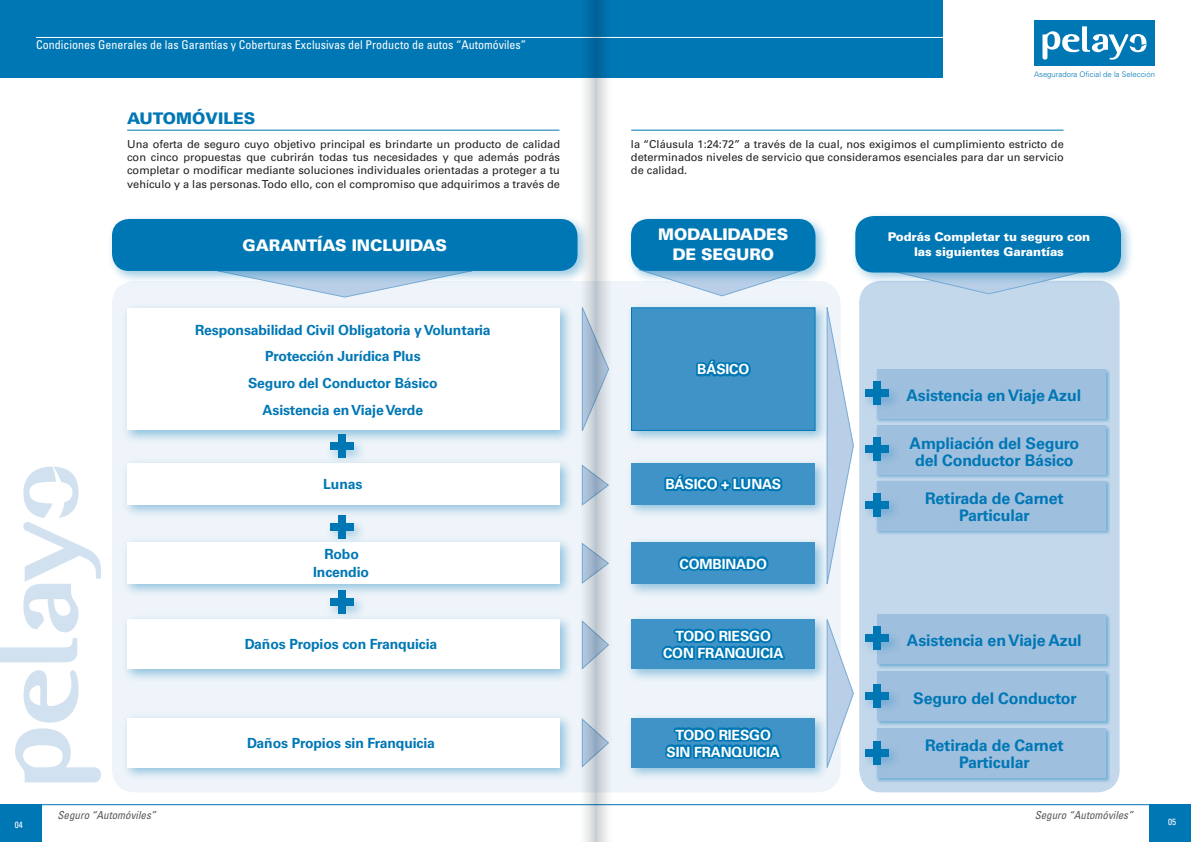
<style>
.page{position:relative;width:1191px;height:842px;background:#fff}
.page>*{position:absolute;margin:0;border:0;box-sizing:border-box;transform-origin:0 0}
.t1{font:700 16px/17px "Univers";letter-spacing:-.01em;color:#0077b5;text-align:center}
.t2{font:900 16px/19.2px "Univers";letter-spacing:-.01em;color:#fff;text-align:center}
.TITU_1{font:900 16px "Univers";color:#0077b5}
.t3{font:700 14px "Univers";letter-spacing:-.01em;color:#0077b5}
.t4{font:700 14px/17px "Univers";letter-spacing:-.01em;color:#fff;text-align:center}
.PIE_GRAL_PAGINA{font:condensed 12px "Univers";color:#fff}
.t5{font:900 12px/14.4px "Univers";letter-spacing:-.01em;color:#fff;text-align:center}
.BASE{font:11px/13.2px "Univers";color:#231f20;text-align:justify}
.PIE_GRAL_PAGINA-2{font:italic condensed 11px "Univers";color:#57585a}
.PIE_GRAL_PAGINA-3{font:condensed 9px "Univers";color:#fff}
.t6{font:300 7.7px "Univers";color:#0077b5}
</style>
<div class="page">
<div style="left:1034px;top:20px;width:121px;height:46px;background:#0077b5"></div>
<svg style="left:1042px;top:26px;width:104px;height:34px"></svg>
<div style="left:0;top:0;width:943px;height:77px;background:#0077b5"></div>
<div style="left:0;top:805px;width:41px;height:37px;background:#0077b5"></div>
<svg style="left:24px;top:670px;width:55px;height:52px"></svg>
<svg style="left:0;top:638px;width:77px;height:24px"></svg>
<svg style="left:23px;top:467px;width:78px;height:165px"></svg>
<svg style="left:15px;top:728px;width:86px;height:54px"></svg>
<hr style="left:36px;top:37px;width:926px;height:1px;background:#fff">
<hr style="left:0;top:804px;width:1191px;height:1px;background:#0077b5">
<div style="left:1149px;top:804px;width:42px;height:38px;background:#0077b5"></div>
<div style="left:859px;top:281px;width:260px;height:511px;background:#c4d8ec;border-radius:22px"></div>
<div style="left:875px;top:424px;width:236px;height:56px;background:#0077b5;opacity:.4"></div>
<div style="left:877px;top:425px;width:228px;height:49px;background:#9fbfde"></div>
<div style="left:873px;top:437px;width:7px;height:24px;background:#0077b5"></div>
<div style="left:859px;top:440px;width:42px;height:26px;background:#0077b5;opacity:.4"></div>
<div style="left:865px;top:446px;width:24px;height:7px;background:#0077b5"></div>
<div style="left:876px;top:670px;width:235px;height:56px;background:#0077b5;opacity:.4"></div>
<div style="left:877px;top:671px;width:229px;height:50px;background:#9fbfde"></div>
<div style="left:874px;top:684px;width:7px;height:23px;background:#0077b5"></div>
<div style="left:859px;top:686px;width:43px;height:26px;background:#0077b5;opacity:.4"></div>
<div style="left:865px;top:692px;width:24px;height:7px;background:#0077b5"></div>
<div style="left:875px;top:480px;width:236px;height:55px;background:#0077b5;opacity:.4"></div>
<div style="left:877px;top:481px;width:228px;height:49px;background:#9fbfde"></div>
<div style="left:873px;top:493px;width:7px;height:24px;background:#0077b5"></div>
<div style="left:859px;top:495px;width:42px;height:27px;background:#0077b5;opacity:.4"></div>
<div style="left:865px;top:501px;width:24px;height:8px;background:#0077b5"></div>
<div style="left:875px;top:727px;width:236px;height:56px;background:#0077b5;opacity:.4"></div>
<div style="left:877px;top:728px;width:228px;height:50px;background:#9fbfde"></div>
<div style="left:873px;top:741px;width:7px;height:23px;background:#0077b5"></div>
<div style="left:859px;top:743px;width:42px;height:26px;background:#0077b5;opacity:.4"></div>
<div style="left:865px;top:749px;width:24px;height:7px;background:#0077b5"></div>
<div style="left:875px;top:368px;width:236px;height:56px;background:#0077b5;opacity:.4"></div>
<div style="left:877px;top:369px;width:228px;height:50px;background:#9fbfde"></div>
<div style="left:873px;top:381px;width:7px;height:24px;background:#0077b5"></div>
<div style="left:859px;top:384px;width:42px;height:26px;background:#0077b5;opacity:.4"></div>
<div style="left:865px;top:390px;width:24px;height:7px;background:#0077b5"></div>
<div style="left:876px;top:613px;width:235px;height:56px;background:#0077b5;opacity:.4"></div>
<div style="left:877px;top:614px;width:229px;height:50px;background:#9fbfde"></div>
<div style="left:874px;top:626px;width:7px;height:24px;background:#0077b5"></div>
<div style="left:859px;top:629px;width:43px;height:26px;background:#0077b5;opacity:.4"></div>
<div style="left:865px;top:635px;width:24px;height:7px;background:#0077b5"></div>
<div style="left:112px;top:281px;width:728px;height:511px;background:#eef4f9;border-radius:23px"></div>
<div style="left:625px;top:613px;width:203px;height:69px;background:#0077b5;opacity:.4"></div>
<div style="left:631px;top:619px;width:184px;height:50px;background:#4093c7"></div>
<svg style="left:659px;top:628px;width:129px;height:45px"></svg>
<div style="left:625px;top:712px;width:203px;height:69px;background:#0077b5;opacity:.4"></div>
<div style="left:631px;top:718px;width:184px;height:50px;background:#4093c7"></div>
<svg style="left:663px;top:727px;width:122px;height:45px"></svg>
<div style="left:121px;top:613px;width:451px;height:69px;background:#0077b5;opacity:.4"></div>
<div style="left:127px;top:619px;width:432px;height:50px;background:#fff"></div>
<div style="left:121px;top:712px;width:451px;height:69px;background:#0077b5;opacity:.4"></div>
<div style="left:127px;top:718px;width:432px;height:50px;background:#fff"></div>
<div style="left:324px;top:518px;width:42px;height:26px;background:#0077b5;opacity:.4"></div>
<div style="left:330px;top:524px;width:23px;height:7px;background:#0077b5"></div>
<div style="left:324px;top:593px;width:42px;height:26px;background:#0077b5;opacity:.4"></div>
<div style="left:330px;top:599px;width:23px;height:7px;background:#0077b5"></div>
<div style="left:625px;top:301px;width:203px;height:143px;background:#0077b5;opacity:.4"></div>
<div style="left:631px;top:307px;width:184px;height:124px;background:#4093c7;border:1px solid #0077b5"></div>
<div style="left:121px;top:302px;width:451px;height:141px;background:#0077b5;opacity:.4"></div>
<div style="left:127px;top:308px;width:432px;height:122px;background:#fff"></div>
<svg style="left:696px;top:359px;width:55px;height:18px"></svg>
<div style="left:338px;top:434px;width:7px;height:24px;background:#0077b5"></div>
<div style="left:324px;top:437px;width:42px;height:26px;background:#0077b5;opacity:.4"></div>
<div style="left:330px;top:443px;width:23px;height:7px;background:#0077b5"></div>
<div style="left:625px;top:457px;width:203px;height:61px;background:#0077b5;opacity:.4"></div>
<div style="left:631px;top:463px;width:184px;height:41px;background:#4093c7"></div>
<div style="left:625px;top:537px;width:203px;height:60px;background:#0077b5;opacity:.4"></div>
<div style="left:631px;top:543px;width:184px;height:41px;background:#4093c7"></div>
<svg style="left:662px;top:474px;width:122px;height:31px"></svg>
<div style="left:121px;top:457px;width:451px;height:61px;background:#0077b5;opacity:.4"></div>
<div style="left:127px;top:463px;width:432px;height:41px;background:#fff"></div>
<div style="left:121px;top:536px;width:451px;height:61px;background:#0077b5;opacity:.4"></div>
<div style="left:127px;top:542px;width:432px;height:41px;background:#fff"></div>
<svg style="left:280px;top:284px;width:130px;height:14px"></svg>
<div style="left:106px;top:213px;width:484px;height:71px;background:#0077b5;opacity:.4"></div>
<div style="left:112px;top:219px;width:465px;height:52px;background:#0077b5;border-radius:17px"></div>
<svg style="left:683px;top:284px;width:78px;height:13px"></svg>
<div style="left:625px;top:213px;width:203px;height:71px;background:#0077b5;opacity:.4"></div>
<div style="left:631px;top:219px;width:184px;height:52px;background:#0077b5;border-radius:17px"></div>
<svg style="left:954px;top:286px;width:70px;height:9px"></svg>
<div style="left:849px;top:210px;width:284px;height:76px;background:#0077b5;opacity:.4"></div>
<div style="left:855px;top:216px;width:266px;height:57px;background:#0077b5;border-radius:19px"></div>
<svg style="left:826px;top:298px;width:28px;height:296px"></svg>
<svg style="left:826px;top:614px;width:28px;height:159px"></svg>
<svg style="left:676px;top:537px;width:95px;height:34px"></svg>
<hr style="left:127px;top:130px;width:432px;height:1px;background:#0077b5">
<hr style="left:631px;top:130px;width:432px;height:1px;background:#0077b5">
<svg style="left:569px;top:0;width:26px;height:842px"></svg>
<svg style="left:596px;top:0;width:26px;height:842px"></svg>
<hr style="left:595px;top:0;width:1px;height:842px;background:#b8cfe7">
<p class="PIE_GRAL_PAGINA" style="left:36px;top:37px;width:491px">Condiciones Generales de las Garantías y Coberturas Exclusivas del Producto de autos “Automóviles”</p>
<p class="t6" style="left:1034px;top:70px;width:122px">Aseguradora Oficial de la Selección</p>
<p class="TITU_1" style="left:127px;top:108px;width:130px">AUTOMÓVILES</p>
<p class="BASE" style="left:127px;top:138px;width:434px">Una oferta de seguro cuyo objetivo principal es brindarte un producto de calidad con cinco propuestas que cubrirán todas tus necesidades y que además podrás completar o modificar mediante soluciones individuales orientadas a proteger a tu vehículo y a las personas. Todo ello, con el compromiso que adquirimos a través de</p>
<p class="BASE" style="left:631px;top:138px;width:434px">la “Cláusula 1:24:72” a través de la cual, nos exigimos el cumplimiento estricto de determinados niveles de servicio que consideramos esenciales para dar un servicio de calidad.</p>
<p class="t2" style="left:243px;top:236px;width:206px">GARANTÍAS INCLUIDAS</p>
<p class="t2" style="left:658px;top:225px;width:131px">MODALIDADES<br>DE SEGURO</p>
<p class="t5" style="left:887px;top:230px;width:204px">Podrás Completar tu seguro con las siguientes Garantías</p>
<p class="t3" style="left:195px;top:321px;width:297px">Responsabilidad Civil Obligatoria y Voluntaria</p>
<p class="t3" style="left:265px;top:348px;width:157px">Protección Jurídica Plus</p>
<p class="t3" style="left:248px;top:375px;width:191px">Seguro del Conductor Básico</p>
<p class="t3" style="left:262px;top:401px;width:162px">Asistencia en Viaje Verde</p>
<p class="t4" style="left:697px;top:361px;width:54px">BÁSICO</p>
<p class="t3" style="left:323px;top:476px;width:41px">Lunas</p>
<p class="t4" style="left:665px;top:476px;width:117px">BÁSICO + LUNAS</p>
<p class="t3" style="left:324px;top:546px;width:36px">Robo</p>
<p class="t3" style="left:313px;top:564px;width:57px">Incendio</p>
<p class="t3" style="left:245px;top:636px;width:194px">Daños Propios con Franquicia</p>
<p class="t3" style="left:247px;top:735px;width:189px">Daños Propios sin Franquicia</p>
<p class="t4" style="left:679px;top:555px;width:89px">COMBINADO</p>
<p class="t4" style="left:663px;top:628px;width:122px">TODO RIESGO<br>CON FRANQUICIA</p>
<p class="t4" style="left:666px;top:726px;width:115px">TODO RIESGO<br>SIN FRANQUICIA</p>
<p class="t1" style="left:906px;top:387px;width:176px">Asistencia en Viaje Azul</p>
<p class="t1" style="left:909px;top:435px;width:171px">Ampliación del Seguro del Conductor Básico</p>
<p class="t1" style="left:925px;top:490px;width:140px">Retirada de Carnet<br>Particular</p>
<p class="t1" style="left:907px;top:632px;width:176px">Asistencia en Viaje Azul</p>
<p class="t1" style="left:913px;top:689px;width:165px">Seguro del Conductor</p>
<p class="t1" style="left:925px;top:737px;width:140px">Retirada de Carnet<br>Particular</p>
<p class="PIE_GRAL_PAGINA-2" style="left:57px;top:808px;width:100px">Seguro “Automóviles”</p>
<p class="PIE_GRAL_PAGINA-2" style="left:1034px;top:808px;width:100px">Seguro “Automóviles”</p>
<p class="PIE_GRAL_PAGINA-3" style="left:15px;top:819px;width:9px">04</p>
<p class="PIE_GRAL_PAGINA-3" style="left:1168px;top:816px;width:9px">05</p>
</div>
